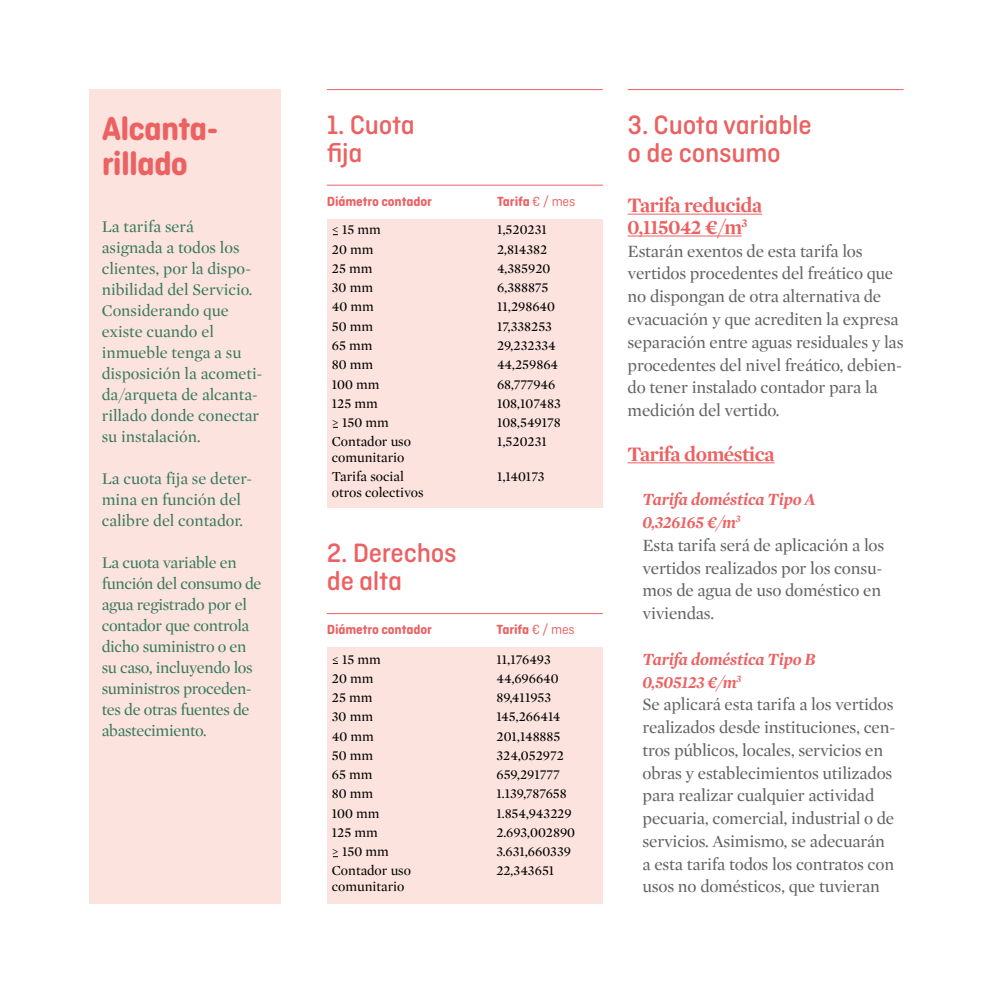
<style>
.page{position:relative;width:993px;height:993px;background:#fff}
.page>*{position:absolute;margin:0;border:0;box-sizing:border-box;transform-origin:0 0}
.t1{font:35px/35px "Ciutadella Rounded Regular 8";letter-spacing:-.025em;color:#ec6162}
.t2{font:28px/28px "Ciutadella Rounded Regular 4";letter-spacing:-.01em;color:#ec6162}
.t3{font:700 21px/21.9px "Mercury Display";letter-spacing:-.02em;color:#ec6162}
.t4{font:17.5px/22.8px "Mercury Display Roman";letter-spacing:-.01em;color:#646363}
.t5{font:italic 700 17.5px/22.8px "Mercury Display";letter-spacing:-.01em;color:#ec6162}
.t6{font:16.62px/21px "Mercury Display Roman";color:#397a5e}
.t7{font:16.62px/21px "Mercury Display Roman";letter-spacing:-.02em;color:#397a5e}
.t8{font:14px/19.2px "Mercury Display Roman";color:#000}
.t9{font:14px "Ciutadella Rounded Regular 8";letter-spacing:-.01em;color:#ec6162}
.s1{font-family:"Ciutadella Rounded Regular 2"}
</style>
<div class="page">
<div style="left:327px;top:647px;width:275px;height:256px;background:#fce3de"></div>
<div style="left:89px;top:89px;width:191px;height:814px;background:#fce3de"></div>
<hr style="left:327px;top:89px;width:275px;height:1px;background:#ec6162">
<hr style="left:627px;top:89px;width:276px;height:1px;background:#ec6162">
<hr style="left:627px;top:214px;width:135px;height:1px;background:#ec6162">
<hr style="left:627px;top:236px;width:114px;height:1px;background:#ec6162">
<hr style="left:627px;top:462px;width:147px;height:1px;background:#ec6162">
<hr style="left:327px;top:185px;width:275px;height:1px;background:#ec6162">
<div style="left:327px;top:219px;width:275px;height:288px;background:#fce3de"></div>
<hr style="left:327px;top:613px;width:275px;height:1px;background:#ec6162">
<h1 class="t1" style="left:102px;top:111px;width:118px">Alcanta&shy;rillado</h1>
<h2 class="t2" style="left:327px;top:111px;width:89px">1. Cuota fija</h2>
<h2 class="t2" style="left:627px;top:111px;width:186px">3. Cuota variable o de consumo</h2>
<p class="t3" style="left:627px;top:194px;width:136px">Tarifa reducida<br>0,115042 ¤/m<sup>3</sup></p>
<p class="t4" style="left:627px;top:240px;width:277px">Estarán exentos de esta tarifa los vertidos procedentes del freático que no dispongan de otra alternativa de evacuación y que acrediten la expresa separación entre aguas residuales y las procedentes del nivel freático, debien&shy;do tener instalado contador para la medición del vertido.</p>
<p class="t3" style="left:627px;top:443px;width:148px">Tarifa doméstica</p>
<p class="t5" style="left:642px;top:488px;width:175px">Tarifa doméstica Tipo A<br>0,326165 ¤/m<sup>3</sup></p>
<p class="t4" style="left:642px;top:534px;width:243px">Esta tarifa será de aplicación a los vertidos realizados por los consu&shy;mos de agua de uso doméstico en viviendas.</p>
<p class="t5" style="left:642px;top:647px;width:175px">Tarifa doméstica Tipo B<br>0,505123 ¤/m<sup>3</sup></p>
<p class="t4" style="left:642px;top:693px;width:254px">Se aplicará esta tarifa a los vertidos realizados desde instituciones, cen&shy;tros públicos, locales, servicios en obras y establecimientos utilizados para realizar cualquier actividad pecuaria, comercial, industrial o de servicios. Asimismo, se adecuarán a esta tarifa todos los contratos con usos no domésticos, que tuvieran</p>
<p class="t9" style="left:327px;top:194px;width:106px">Diámetro contador</p>
<p class="t9" style="left:497px;top:194px;width:80px">Tarifa <span class="s1">€ / mes</span></p>
<p class="t8" style="left:332px;top:220px;width:81px">&lt; 15 mm<br>20 mm<br>25 mm<br>30 mm<br>40 mm<br>50 mm<br>65 mm<br>80 mm<br>100 mm<br>125 mm<br>&gt; 150 mm<br>Contador uso</p>
<p class="t8" style="left:332px;top:448px;width:74px">comunitario<br>Tarifa social</p>
<p class="t8" style="left:332px;top:483px;width:93px">otros colectivos</p>
<p class="t6" style="left:102px;top:216px;width:162px">La tarifa será<br>asignada a todos los clientes, por la dispo&shy;nibilidad del Servicio.<br>Considerando que existe cuando el inmueble tenga a su disposición la acometi&shy;da/arqueta de alcanta&shy;rillado donde conectar su instalación.</p>
<p class="t6" style="left:102px;top:468px;width:152px">La cuota fija se deter&shy;mina en función del calibre del contador.</p>
<p class="t7" style="left:102px;top:552px;width:161px">La cuota variable en función del consumo de agua registrado por el contador que controla dicho suministro o en su caso, incluyendo los suministros proceden&shy;tes de otras fuentes de abastecimiento.</p>
<p class="t8" style="left:497px;top:220px;width:65px">1,520231<br>2,814382<br>4,385920<br>6,388875<br>11,298640<br>17,338253<br>29,232334<br>44,259864<br>68,777946<br>108,107483<br>108,549178<br>1,520231</p>
<p class="t8" style="left:497px;top:467px;width:49px">1,140173</p>
<h2 class="t2" style="left:327px;top:539px;width:131px">2. Derechos de alta</h2>
<p class="t9" style="left:327px;top:621px;width:106px">Diámetro contador</p>
<p class="t9" style="left:496px;top:621px;width:80px">Tarifa <span class="s1">€ / mes</span></p>
<p class="t8" style="left:496px;top:649px;width:80px">11,176493<br>44,696640<br>89,411953<br>145,266414<br>201,148885<br>324,052972<br>659,291777<br>1.139,787658<br>1.854,943229<br>2.693,002890<br>3.631,660339<br>22,343651</p>
<p class="t8" style="left:332px;top:649px;width:81px">&lt; 15 mm<br>20 mm<br>25 mm<br>30 mm<br>40 mm<br>50 mm<br>65 mm<br>80 mm<br>100 mm<br>125 mm<br>&gt; 150 mm<br>Contador uso</p>
<p class="t8" style="left:332px;top:876px;width:74px">comunitario</p>
</div>
